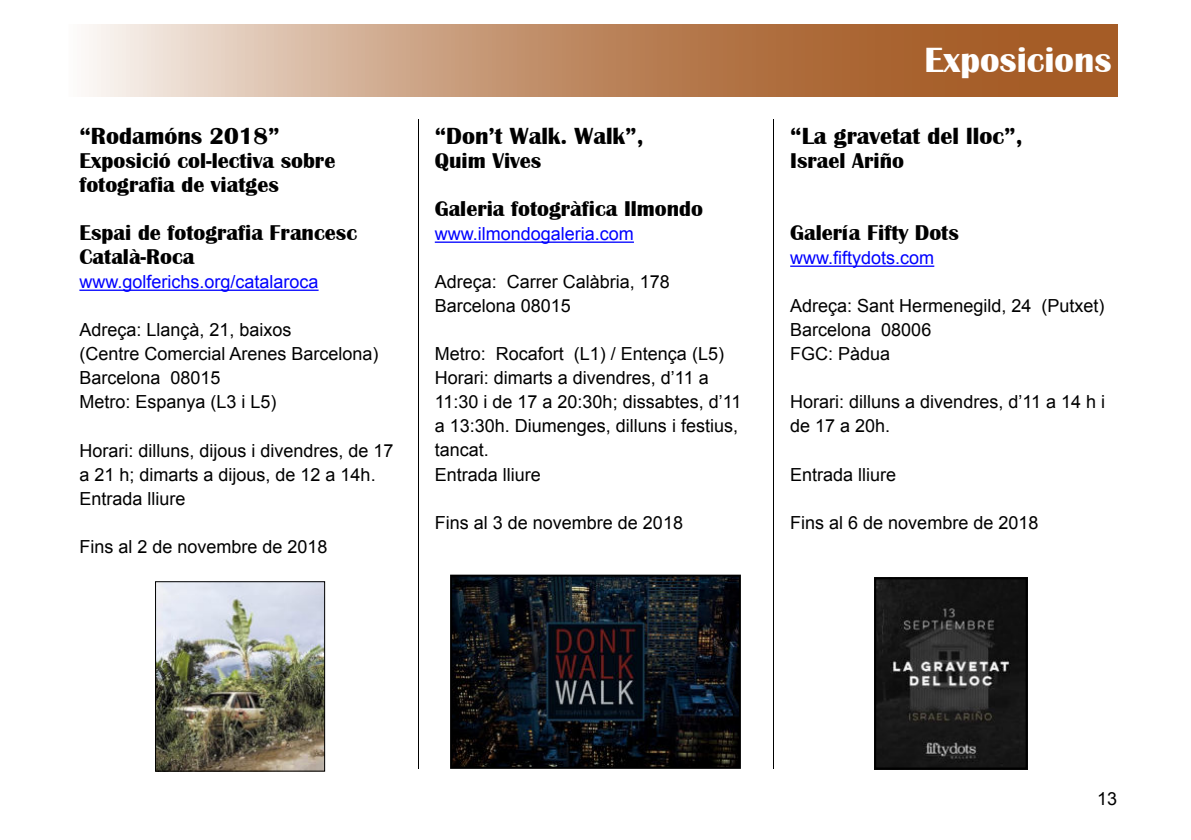
<style>
.page{position:relative;width:1191px;height:840px;background:#fff}
.page>*{position:absolute;margin:0;border:0;box-sizing:border-box;transform-origin:0 0}
.t1{font:700 36px "Britannic";color:#fff}
.t2{font:700 24px "Britannic";color:#000}
.t3{font:700 22px/24px "Britannic";color:#000}
.t4{font:18px/24px "Arial";color:#000}
.t5{font:18px "Arial";color:#00f}
</style>
<div class="page">
<svg style="left:89px;top:24px;width:1028px;height:72px;background:#c1906b"></svg>
<hr style="left:790px;top:265px;width:144px;height:2px;background:#00f">
<img style="left:877px;top:580px;width:147px;height:186px">
<div style="left:874px;top:577px;width:153px;height:192px;border:2px solid #000"></div>
<hr style="left:773px;top:119px;width:1px;height:649px;background:#000">
<hr style="left:418px;top:119px;width:1px;height:649px;background:#000">
<hr style="left:435px;top:241px;width:199px;height:2px;background:#00f">
<img style="left:453px;top:577px;width:285px;height:188px">
<div style="left:450px;top:574px;width:291px;height:194px;border:2px solid #000"></div>
<hr style="left:79px;top:289px;width:239px;height:2px;background:#00f">
<img style="left:157px;top:583px;width:166px;height:186px">
<div style="left:155px;top:581px;width:170px;height:190px;border:1px solid #000"></div>
<h2 class="t2" style="left:79px;top:127px;width:202px">“Rodamóns 2018”</h2>
<p class="t3" style="left:79px;top:151px;width:257px">Exposició col-lectiva sobre fotografia de viatges</p>
<p class="t3" style="left:79px;top:223px;width:279px">Espai de fotografia Francesc<br>Català-Roca</p>
<p class="t5" style="left:79px;top:275px;width:241px">www.golferichs.org/catalaroca</p>
<p class="t4" style="left:79px;top:318px;width:301px">Adreça: Llançà, 21, baixos<br>(Centre Comercial Arenes Barcelona)<br>Barcelona 08015<br>Metro: Espanya (L3 i L5)</p>
<p class="t4" style="left:79px;top:439px;width:316px">Horari: dilluns, dijous i divendres, de 17 a 21 h; dimarts a dijous, de 12 a 14h.<br>Entrada lliure</p>
<p class="t4" style="left:79px;top:534px;width:250px">Fins al 2 de novembre de 2018</p>
<h2 class="t2" style="left:435px;top:127px;width:210px">“Don’t Walk. Walk”,</h2>
<p class="t3" style="left:435px;top:139px;width:270px;line-height:48px">Quim Vives<br>Galeria fotogràfica Ilmondo</p>
<p class="t5" style="left:435px;top:227px;width:201px">www.ilmondogaleria.com</p>
<p class="t4" style="left:435px;top:271px;width:237px">Adreça: Carrer Calàbria, 178<br>Barcelona 08015</p>
<p class="t4" style="left:435px;top:343px;width:308px">Metro: Rocafort (L1) / Entença (L5)<br>Horari: dimarts a divendres, d’11 a<br>11:30 i de 17 a 20:30h; dissabtes, d’11 a 13:30h. Diumenges, dilluns i festius, tancat.<br>Entrada lliure</p>
<p class="t4" style="left:435px;top:510px;width:250px">Fins al 3 de novembre de 2018</p>
<h1 class="t1" style="left:924px;top:47px;width:189px">Exposicions</h1>
<h2 class="t2" style="left:790px;top:127px;width:234px">“La gravetat del lloc”,</h2>
<p class="t3" style="left:790px;top:151px;width:115px">Israel Ariño</p>
<p class="t3" style="left:790px;top:223px;width:170px">Galería Fifty Dots</p>
<p class="t5" style="left:790px;top:246px;width:146px">www.fiftydots.com</p>
<p class="t4" style="left:790px;top:294px;width:316px">Adreça: Sant Hermenegild, 24 (Putxet)<br>Barcelona 08006<br>FGC: Pàdua</p>
<p class="t4" style="left:790px;top:391px;width:316px">Horari: dilluns a divendres, d’11 a 14 h i de 17 a 20h.</p>
<p class="t4" style="left:790px;top:463px;width:108px">Entrada lliure</p>
<p class="t4" style="left:790px;top:510px;width:250px">Fins al 6 de novembre de 2018</p>
<p class="t4" style="left:1097px;top:787px;width:22px">13</p>
</div>
